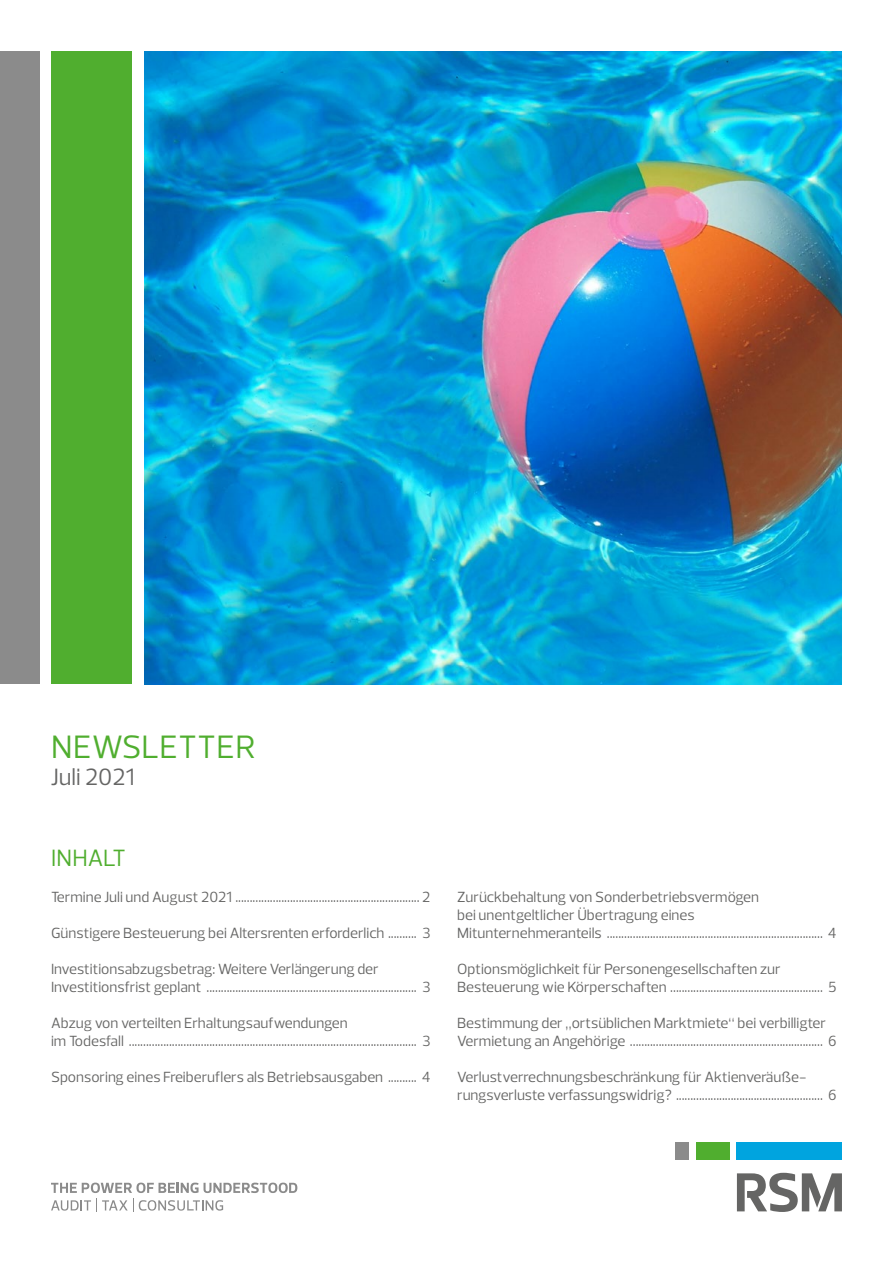
<style>
.page{position:relative;width:893px;height:1263px;background:#fff}
.page>*{position:absolute;margin:0;border:0;box-sizing:border-box;transform-origin:0 0}
.t1{font:33px "Prelo";letter-spacing:.015em;color:#50ae2f}
.t2{font:24px "Prelo";color:#656564}
.t3{font:24px "Prelo";letter-spacing:-.005em;color:#50ae2f}
.t4{font:15px/18px "Prelo";color:#656564}
</style>
<div class="page">
<div style="left:737px;top:1142px;width:105px;height:17px;background:#00a4df"></div>
<div style="left:675px;top:1142px;width:14px;height:17px;background:#8b8b8b"></div>
<div style="left:696px;top:1142px;width:33px;height:17px;background:#50ae2f"></div>
<svg style="left:737px;top:1173px;width:105px;height:39px"></svg>
<svg style="left:51px;top:1199px;width:172px;height:13px"></svg>
<svg style="left:51px;top:1182px;width:246px;height:11px"></svg>
<img style="left:144px;top:51px;width:698px;height:633px">
<div style="left:0;top:51px;width:40px;height:633px;background:#8b8b8b"></div>
<div style="left:51px;top:51px;width:81px;height:633px;background:#50ae2f"></div>
<h1 class="t1" style="left:51px;top:726px;width:206px">NEWSLETTER</h1>
<h2 class="t2" style="left:51px;top:762px;width:85px">Juli 2021</h2>
<h2 class="t3" style="left:51px;top:843px;width:76px">INHALT</h2>
<p class="t4" style="left:51px;top:888px;width:381px">Termine Juli und August 2021 ................................................................ 2</p>
<p class="t4" style="left:51px;top:924px;width:381px">Günstigere Besteuerung bei Altersrenten erforderlich .......... 3</p>
<p class="t4" style="left:51px;top:960px;width:381px">Investitionsabzugsbetrag: Weitere Verlängerung der<br>Investitionsfrist geplant ......................................................................... 3</p>
<p class="t4" style="left:51px;top:1014px;width:381px">Abzug von verteilten Erhaltungsaufwendungen<br>im Todesfall .................................................................................................... 3</p>
<p class="t4" style="left:51px;top:1068px;width:381px">Sponsoring eines Freiberuflers als Betriebsausgaben .......... 4</p>
<p class="t4" style="left:457px;top:888px;width:381px">Zurückbehaltung von Sonderbetriebsvermögen<br>bei unentgeltlicher Übertragung eines<br>Mitunternehmeranteils ........................................................................... 4</p>
<p class="t4" style="left:457px;top:960px;width:381px">Optionsmöglichkeit für Personengesellschaften zur<br>Besteuerung wie Körperschaften ..................................................... 5</p>
<p class="t4" style="left:457px;top:1014px;width:381px">Bestimmung der „ortsüblichen Marktmiete“ bei verbilligter<br>Vermietung an Angehörige ................................................................... 6</p>
<p class="t4" style="left:457px;top:1068px;width:381px">Verlustverrechnungsbeschränkung für Aktienveräuße&shy;rungsverluste verfassungswidrig? ................................................... 6</p>
</div>
